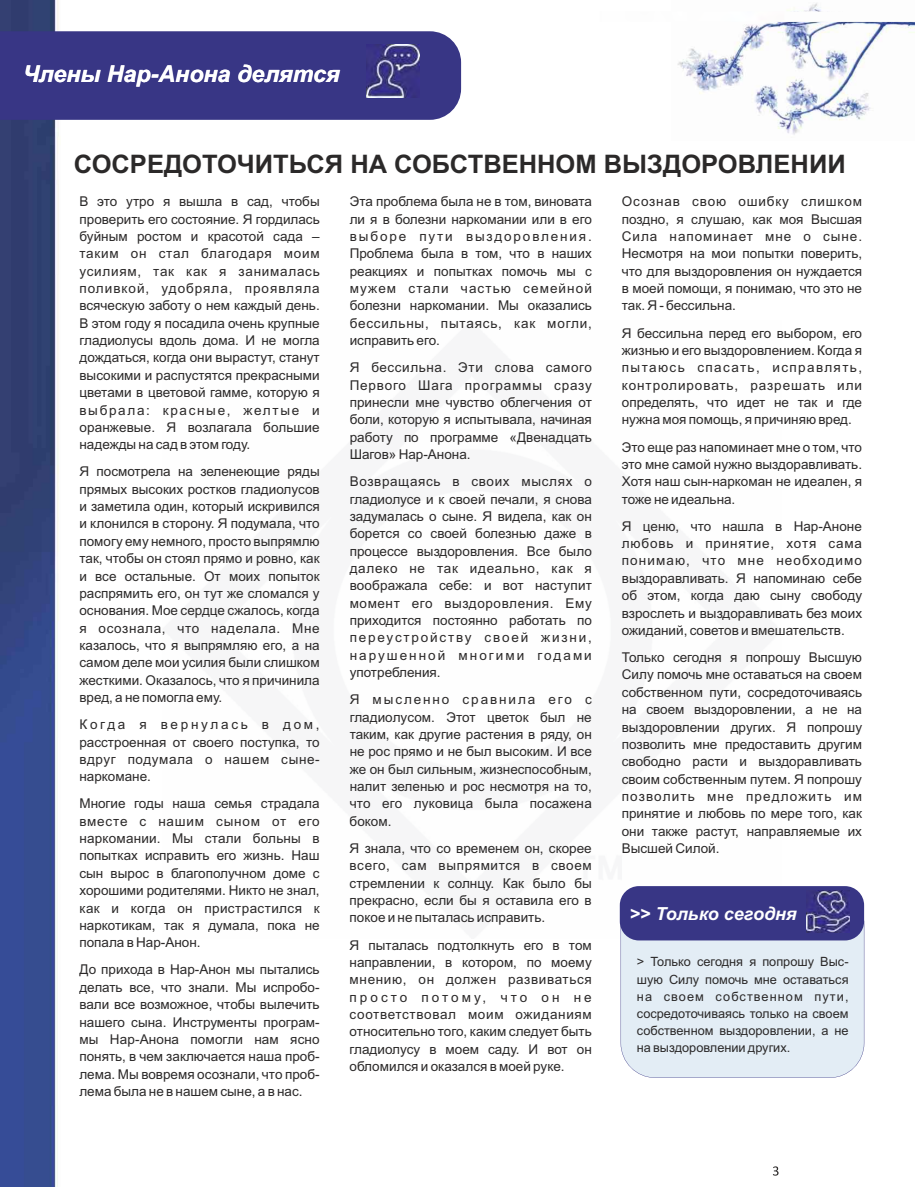
<style>
.page{position:relative;width:915px;height:1187px;background:#fff}
.page>*{position:absolute;margin:0;border:0;box-sizing:border-box;transform-origin:0 0}
.t1{font:700 25.5px "Arial";color:#2b2929}
.t2{font:italic 700 23.25px "Arial";color:#fff}
.t3{font:italic 700 18px "Arial";color:#fff}
.t4{font:13.5px/17.4px "Arial";color:#2b2929;text-align:justify}
.t5{font:12.75px/17.1px "Arial";color:#2b2929;text-align:justify}
</style>
<div class="page">
<div style="left:620px;top:889px;width:244px;height:188px;background:#e3edf5"></div>
<div style="left:619px;top:886px;width:244px;height:54px;background:#383685;border-radius:19px"></div>
<img style="left:806px;top:890px;width:43px;height:42px">
<img style="left:0;top:0;width:59px;height:1186px">
<svg style="left:772px;top:1166px;width:7px;height:9px"></svg>
<div style="left:0;top:31px;width:461px;height:89px;background:#383685"></div>
<img style="left:366px;top:45px;width:53px;height:53px">
<img style="left:677px;top:11px;width:237px;height:124px">
<h2 class="t2" style="left:23px;top:65px;width:318px">Члены Нар-Анона делятся</h2>
<h1 class="t1" style="left:74px;top:154px;width:773px">СОСРЕДОТОЧИТЬСЯ НА СОБСТВЕННОМ ВЫЗДОРОВЛЕНИИ</h1>
<p class="t4" style="left:79px;top:194px;width:242px">В это утро я вышла в сад, чтобы проверить его состояние. Я гордилась буйным ростом и красотой сада – таким он стал благодаря моим усилиям, так как я занималась поливкой, удобряла, проявляла всяческую заботу о нем каждый день.<br>В этом году я посадила очень крупные гладиолусы вдоль дома. И не могла дождаться, когда они вырастут, станут высокими и распустятся прекрасными цветами в цветовой гамме, которую я выбрала: красные, желтые и оранжевые. Я возлагала большие надежды на сад в этом году.</p>
<p class="t4" style="left:79px;top:464px;width:242px">Я посмотрела на зеленеющие ряды прямых высоких ростков гладиолусов и заметила один, который искривился и клонился в сторону. Я подумала, что помогу ему немного, просто выпрямлю так, чтобы он стоял прямо и ровно, как и все остальные. От моих попыток распрямить его, он тут же сломался у основания. Мое сердце сжалось, когда я осознала, что наделала. Мне казалось, что я выпрямляю его, а на самом деле мои усилия были слишком жесткими. Оказалось, что я причинила вред, а не помогла ему.</p>
<p class="t4" style="left:79px;top:717px;width:242px">Когда я вернулась в дом, расстроенная от своего поступка, то вдруг подумала о нашем сыне&shy;наркомане.</p>
<p class="t4" style="left:79px;top:796px;width:242px">Многие годы наша семья страдала вместе с нашим сыном от его наркомании. Мы стали больны в попытках исправить его жизнь. Наш сын вырос в благополучном доме с хорошими родителями. Никто не знал, как и когда он пристрастился к наркотикам, так я думала, пока не попала в Нар-Анон.</p>
<p class="t4" style="left:79px;top:962px;width:242px">До прихода в Нар-Анон мы пытались делать все, что знали. Мы испробо&shy;вали все возможное, чтобы вылечить нашего сына. Инструменты програм&shy;мы Нар-Анона помогли нам ясно понять, в чем заключается наша проб&shy;лема. Мы вовремя осознали, что проб&shy;лема была не в нашем сыне, а в нас.</p>
<p class="t4" style="left:349px;top:194px;width:243px">Эта проблема была не в том, виновата ли я в болезни наркомании или в его выборе пути выздоровления.<br>Проблема была в том, что в наших реакциях и попытках помочь мы с мужем стали частью семейной болезни наркомании. Мы оказались бессильны, пытаясь, как могли, исправить его.</p>
<p class="t4" style="left:349px;top:360px;width:243px">Я бессильна. Эти слова самого Первого Шага программы сразу принесли мне чувство облегчения от боли, которую я испытывала, начиная работу по программе «Двенадцать Шагов» Нар-Анона.</p>
<p class="t4" style="left:349px;top:474px;width:243px">Возвращаясь в своих мыслях о гладиолусе и к своей печали, я снова задумалась о сыне. Я видела, как он борется со своей болезнью даже в процессе выздоровления. Все было далеко не так идеально, как я воображала себе: и вот наступит момент его выздоровления. Ему приходится постоянно работать по переустройству своей жизни, нарушенной многими годами употребления.</p>
<p class="t4" style="left:349px;top:692px;width:243px">Я мысленно сравнила его с гладиолусом. Этот цветок был не таким, как другие растения в ряду, он не рос прямо и не был высоким. И все же он был сильным, жизнеспособным, налит зеленью и рос несмотря на то, что его луковица была посажена боком.</p>
<p class="t4" style="left:349px;top:840px;width:243px">Я знала, что со временем он, скорее всего, сам выпрямится в своем стремлении к солнцу. Как было бы прекрасно, если бы я оставила его в покое и не пыталась исправить.</p>
<p class="t4" style="left:349px;top:937px;width:243px">Я пыталась подтолкнуть его в том направлении, в котором, по моему мнению, он должен развиваться просто потому, что он не соответствовал моим ожиданиям относительно того, каким следует быть гладиолусу в моем саду. И вот он обломился и оказался в моей руке.</p>
<p class="t4" style="left:621px;top:194px;width:242px">Осознав свою ошибку слишком поздно, я слушаю, как моя Высшая Сила напоминает мне о сыне.<br>Несмотря на мои попытки поверить, что для выздоровления он нуждается в моей помощи, я понимаю, что это не так. Я - бессильна.</p>
<p class="t4" style="left:621px;top:325px;width:242px">Я бессильна перед его выбором, его жизнью и его выздоровлением. Когда я пытаюсь спасать, исправлять, контролировать, разрешать или определять, что идет не так и где нужна моя помощь, я причиняю вред.</p>
<p class="t4" style="left:621px;top:439px;width:242px">Это еще раз напоминает мне о том, что это мне самой нужно выздоравливать.<br>Хотя наш сын-наркоман не идеален, я тоже не идеальна.</p>
<p class="t4" style="left:621px;top:518px;width:242px">Я ценю, что нашла в Нар-Аноне любовь и принятие, хотя сама понимаю, что мне необходимо выздоравливать. Я напоминаю себе об этом, когда даю сыну свободу взрослеть и выздоравливать без моих ожиданий, советов и вмешательств.</p>
<p class="t4" style="left:621px;top:649px;width:242px">Только сегодня я попрошу Высшую Силу помочь мне оставаться на своем собственном пути, сосредоточиваясь на своем выздоровлении, а не на выздоровлении других. Я попрошу позволить мне предоставить другим свободно расти и выздоравливать своим собственным путем. Я попрошу позволить мне предложить им принятие и любовь по мере того, как они также растут, направляемые их Высшей Силой.</p>
<h3 class="t3" style="left:629px;top:907px;width:169px">&gt;&gt; Только сегодня</h3>
<p class="t5" style="left:636px;top:954px;width:213px">&gt; Только сегодня я попрошу Выс&shy;шую Силу помочь мне оставаться на своем собственном пути, сосредоточиваясь только на своем собственном выздоровлении, а не на выздоровлении других.</p>
</div>
